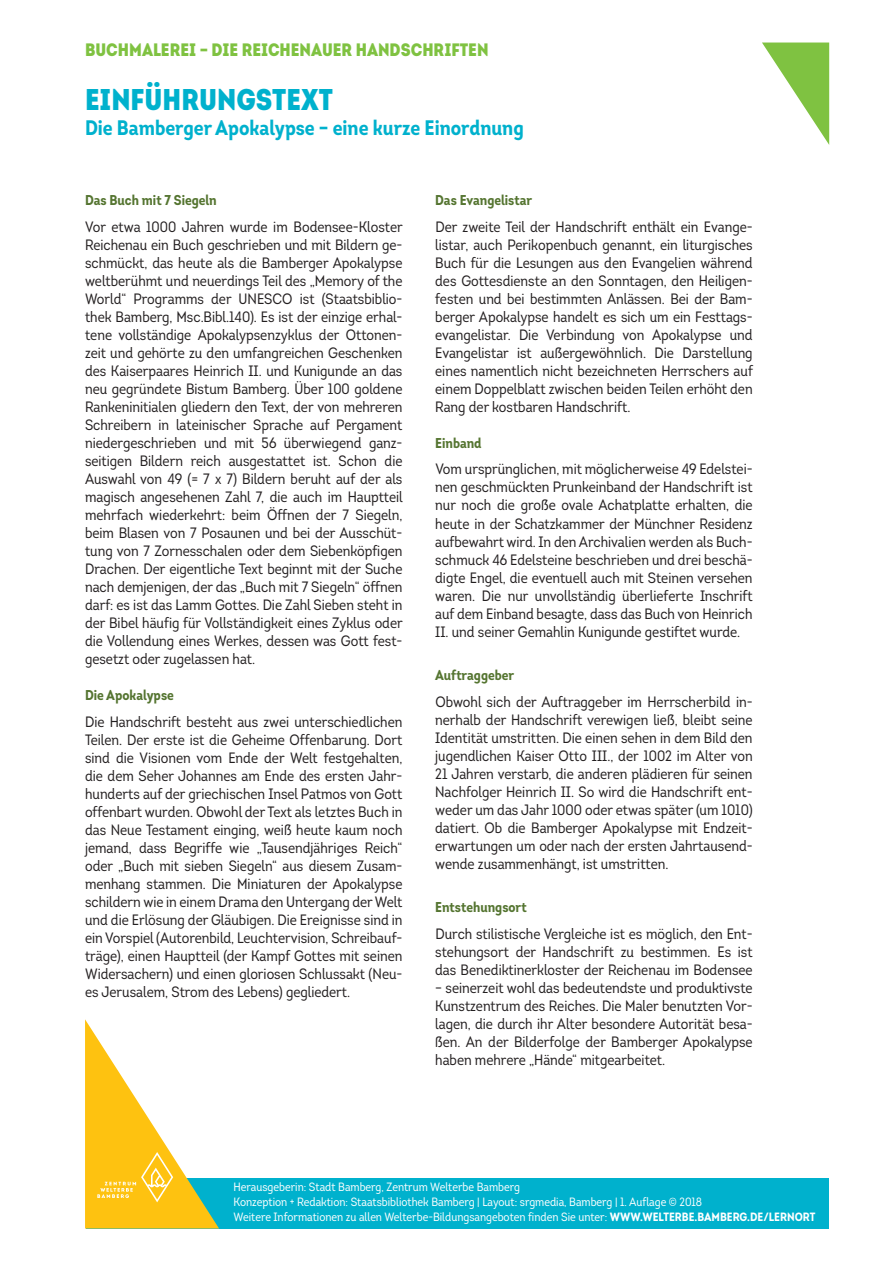
<style>
.page{position:relative;width:893px;height:1263px;background:#fff}
.page>*{position:absolute;margin:0;border:0;box-sizing:border-box;transform-origin:0 0}
.t1{font:30px "Intro Cond Black Caps";color:#00b1cd}
.t2{font:700 21px "Intro Cond";color:#00b1cd}
.t3{font:18px "Intro Cond Black Caps";color:#7fc241}
.t4{font:15px/18px "Intro Cond";color:#231f20;text-align:justify}
.t5{font:700 14.25px "Intro Cond";color:#557531}
.t6{font:12px/15px "Intro Cond";color:#fff}
.s1{font-family:"Intro Cond Bold Caps"}
</style>
<div class="page">
<div style="left:86px;top:1178px;width:742px;height:50px;background:#00b1cd"></div>
<svg style="left:762px;top:43px;width:67px;height:102px"></svg>
<svg style="left:85px;top:1019px;width:134px;height:209px"></svg>
<p class="t3" style="left:85px;top:37px;width:405px">BUCHMALEREI – DIE REICHENAUER HANDSCHRIFTEN</p>
<h1 class="t1" style="left:85px;top:79px;width:249px">EINFÜHRUNGSTEXT</h1>
<h2 class="t2" style="left:85px;top:114px;width:440px">Die Bamberger Apokalypse – eine kurze Einordnung</h2>
<p class="t5" style="left:85px;top:191px;width:133px">Das Buch mit 7 Siegeln</p>
<p class="t4" style="left:85px;top:218px;width:319px">Vor etwa 1000 Jahren wurde im Bodensee-Kloster Reichenau ein Buch geschrieben und mit Bildern ge&shy;schmückt, das heute als die Bamberger Apokalypse weltberühmt und neuerdings Teil des „Memory of the World“ Programms der UNESCO ist (Staatsbiblio&shy;thek Bamberg, Msc.Bibl.140). Es ist der einzige erhal&shy;tene vollständige Apokalypsenzyklus der Ottonen&shy;zeit und gehörte zu den umfangreichen Geschenken des Kaiserpaares Heinrich II. und Kunigunde an das neu gegründete Bistum Bamberg. Über 100 goldene Rankeninitialen gliedern den Text, der von mehreren Schreibern in lateinischer Sprache auf Pergament niedergeschrieben und mit 56 überwiegend ganz&shy;seitigen Bildern reich ausgestattet ist. Schon die Auswahl von 49 (= 7 x 7) Bildern beruht auf der als magisch angesehenen Zahl 7, die auch im Hauptteil mehrfach wiederkehrt: beim Öffnen der 7 Siegeln, beim Blasen von 7 Posaunen und bei der Ausschüt&shy;tung von 7 Zornesschalen oder dem Siebenköpfigen Drachen. Der eigentliche Text beginnt mit der Suche nach demjenigen, der das „Buch mit 7 Siegeln“ öffnen darf: es ist das Lamm Gottes. Die Zahl Sieben steht in der Bibel häufig für Vollständigkeit eines Zyklus oder die Vollendung eines Werkes, dessen was Gott fest&shy;gesetzt oder zugelassen hat.</p>
<p class="t5" style="left:85px;top:686px;width:90px">Die Apokalypse</p>
<p class="t4" style="left:85px;top:712px;width:319px">Die Handschrift besteht aus zwei unterschiedlichen Teilen. Der erste ist die Geheime Offenbarung. Dort sind die Visionen vom Ende der Welt festgehalten, die dem Seher Johannes am Ende des ersten Jahr&shy;hunderts auf der griechischen Insel Patmos von Gott offenbart wurden. Obwohl der Text als letztes Buch in das Neue Testament einging, weiß heute kaum noch jemand, dass Begriffe wie „Tausendjähriges Reich“ oder „Buch mit sieben Siegeln“ aus diesem Zusam&shy;menhang stammen. Die Miniaturen der Apokalypse schildern wie in einem Drama den Untergang der Welt und die Erlösung der Gläubigen. Die Ereignisse sind in ein Vorspiel (Autorenbild, Leuchtervision, Schreibauf&shy;träge), einen Hauptteil (der Kampf Gottes mit seinen Widersachern) und einen gloriosen Schlussakt (Neu&shy;es Jerusalem, Strom des Lebens) gegliedert.</p>
<p class="t5" style="left:435px;top:191px;width:98px">Das Evangelistar</p>
<p class="t4" style="left:435px;top:218px;width:319px">Der zweite Teil der Handschrift enthält ein Evange&shy;listar, auch Perikopenbuch genannt, ein liturgisches Buch für die Lesungen aus den Evangelien während des Gottesdienste an den Sonntagen, den Heiligen&shy;festen und bei bestimmten Anlässen. Bei der Bam&shy;berger Apokalypse handelt es sich um ein Festtags&shy;evangelistar. Die Verbindung von Apokalypse und Evangelistar ist außergewöhnlich. Die Darstellung eines namentlich nicht bezeichneten Herrschers auf einem Doppelblatt zwischen beiden Teilen erhöht den Rang der kostbaren Handschrift.</p>
<p class="t5" style="left:435px;top:434px;width:48px">Einband</p>
<p class="t4" style="left:435px;top:460px;width:319px">Vom ursprünglichen, mit möglicherweise 49 Edelstei&shy;nen geschmückten Prunkeinband der Handschrift ist nur noch die große ovale Achatplatte erhalten, die heute in der Schatzkammer der Münchner Residenz aufbewahrt wird. In den Archivalien werden als Buch&shy;schmuck 46 Edelsteine beschrieben und drei beschä&shy;digte Engel, die eventuell auch mit Steinen versehen waren. Die nur unvollständig überlieferte Inschrift auf dem Einband besagte, dass das Buch von Heinrich II. und seiner Gemahlin Kunigunde gestiftet wurde.</p>
<p class="t5" style="left:435px;top:666px;width:81px">Auftraggeber</p>
<p class="t4" style="left:435px;top:692px;width:319px">Obwohl sich der Auftraggeber im Herrscherbild in&shy;nerhalb der Handschrift verewigen ließ, bleibt seine Identität umstritten. Die einen sehen in dem Bild den jugendlichen Kaiser Otto III., der 1002 im Alter von 21 Jahren verstarb, die anderen plädieren für seinen Nachfolger Heinrich II. So wird die Handschrift ent&shy;weder um das Jahr 1000 oder etwas später (um 1010) datiert. Ob die Bamberger Apokalypse mit Endzeit&shy;erwartungen um oder nach der ersten Jahrtausend&shy;wende zusammenhängt, ist umstritten.</p>
<p class="t5" style="left:435px;top:898px;width:93px">Entstehungsort</p>
<p class="t4" style="left:435px;top:924px;width:319px">Durch stilistische Vergleiche ist es möglich, den Ent&shy;stehungsort der Handschrift zu bestimmen. Es ist das Benediktinerkloster der Reichenau im Bodensee</p>
<p class="t4" style="left:435px;top:978px;width:319px">– seinerzeit wohl das bedeutendste und produktivste Kunstzentrum des Reiches. Die Maler benutzten Vor&shy;lagen, die durch ihr Alter besondere Autorität besa&shy;ßen. An der Bilderfolge der Bamberger Apokalypse haben mehrere „Hände“ mitgearbeitet.</p>
<p class="t6" style="left:234px;top:1179px;width:583px">Herausgeberin: Stadt Bamberg, Zentrum Welterbe Bamberg<br>Konzeption + Redaktion: Staatsbibliothek Bamberg | Layout: srgmedia, Bamberg | 1. Auflage © 2018<br>Weitere Informationen zu allen Welterbe-Bildungsangeboten finden Sie unter: <span class="s1">WWW.WELTERBE.BAMBERG.DE/LERNORT</span></p>
</div>
